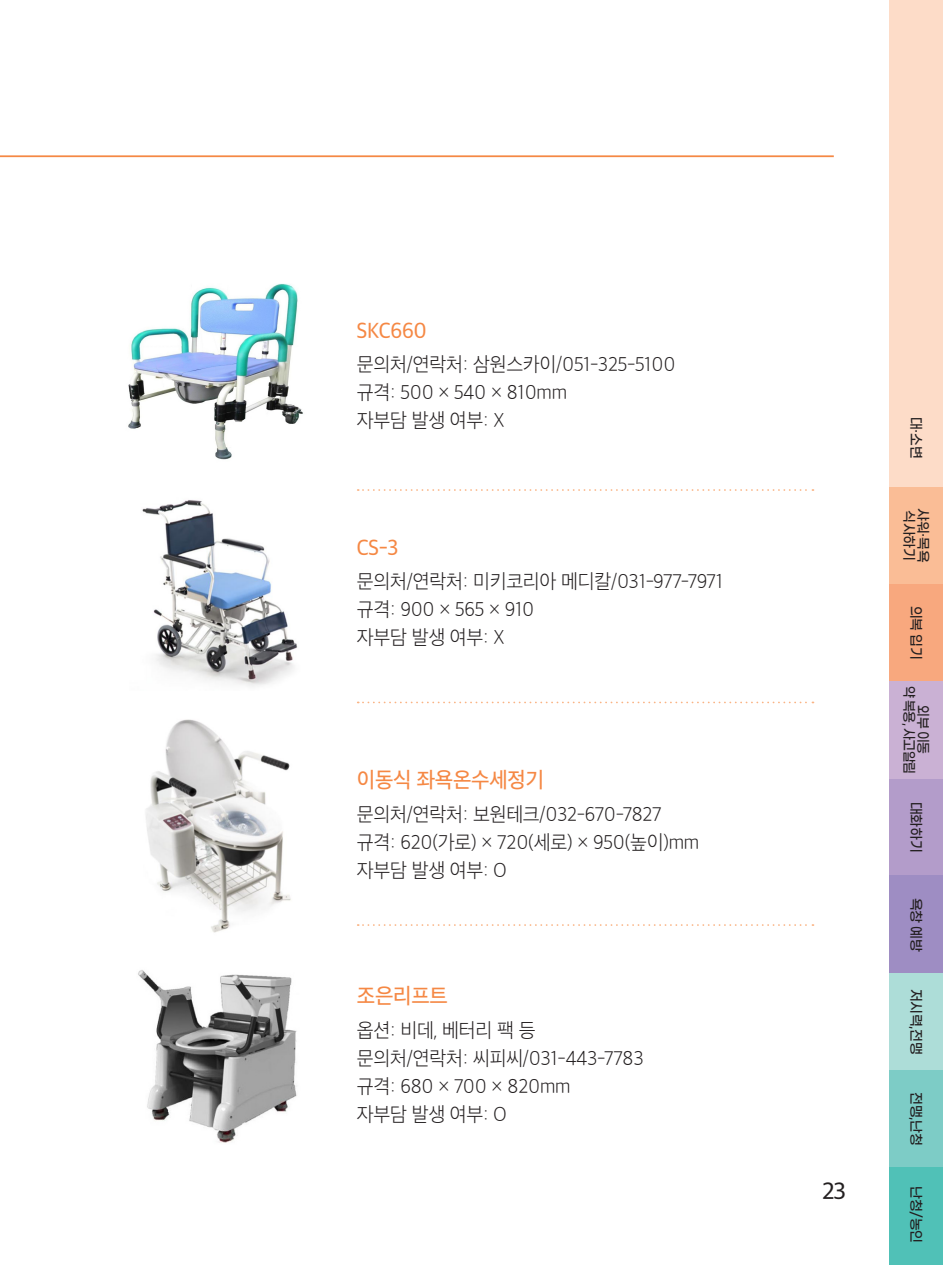
<style>
.page{position:relative;width:943px;height:1265px;background:#fff}
.page>*{position:absolute;margin:0;border:0;box-sizing:border-box;transform-origin:0 0}
.t1{font:22.75px "SD Gothic Neoa e Md";color:#231f20}
.제품명{font:21px "SD Gothic Neoa e Md";letter-spacing:-.01em;color:#f58844;scale:.95 1}
.내용{font:19.25px "SD Gothic Neoa b Ult Lt";letter-spacing:-.01em;color:#231f20;scale:.95 1}
.t2{font:500 14px "Gmarket Sans";letter-spacing:-.02em;color:#231f20;scale:.95 1}
.t3{font:500 14px/14px "Gmarket Sans";letter-spacing:-.04em;color:#231f20;text-align:center;scale:.88 1}
</style>
<div class="page">
<div style="left:889px;top:584px;width:54px;height:97px;background:#f8a87e"></div>
<div style="left:889px;top:778px;width:54px;height:98px;background:#b39cca"></div>
<div style="left:889px;top:876px;width:54px;height:97px;background:#9e8dc3"></div>
<div style="left:889px;top:973px;width:54px;height:97px;background:#adddd8"></div>
<div style="left:889px;top:1070px;width:54px;height:98px;background:#7dccc6"></div>
<div style="left:889px;top:1168px;width:54px;height:97px;background:#50c1b7"></div>
<div style="left:889px;top:681px;width:54px;height:97px;background:#cab1d4"></div>
<div style="left:889px;top:487px;width:54px;height:97px;background:#fabd96"></div>
<div style="left:889px;top:0;width:54px;height:487px;background:#fddcc8"></div>
<img style="left:128px;top:283px;width:175px;height:177px">
<img style="left:146px;top:719px;width:145px;height:214px">
<img style="left:142px;top:500px;width:156px;height:187px">
<img style="left:138px;top:970px;width:159px;height:173px">
<svg style="left:358px;top:489px;width:455px;height:2px"></svg>
<svg style="left:358px;top:702px;width:455px;height:1px"></svg>
<svg style="left:358px;top:924px;width:455px;height:2px"></svg>
<hr style="left:0;top:155px;width:833px;height:2px;background:#f58844">
<p class="제품명" style="left:357px;top:320px;width:75px">SKC660</p>
<p class="내용" style="left:357px;top:355px;width:337px">문의처/연락처: 삼원스카이/051-325-5100</p>
<p class="내용" style="left:357px;top:383px;width:223px">규격: 500 × 540 × 810mm</p>
<p class="내용" style="left:357px;top:411px;width:157px">자부담 발생 여부: X</p>
<p class="제품명" style="left:357px;top:537px;width:45px">CS-3</p>
<p class="내용" style="left:357px;top:572px;width:387px">문의처/연락처: 미키코리아 메디칼/031-977-7971</p>
<p class="내용" style="left:357px;top:600px;width:188px">규격: 900 × 565 × 910</p>
<p class="내용" style="left:357px;top:628px;width:157px">자부담 발생 여부: X</p>
<p class="제품명" style="left:357px;top:769px;width:198px">이동식 좌욕온수세정기</p>
<p class="내용" style="left:357px;top:804px;width:322px">문의처/연락처: 보원테크/032-670-7827</p>
<p class="내용" style="left:357px;top:832px;width:362px">규격: 620(가로) × 720(세로) × 950(높이)mm</p>
<p class="내용" style="left:357px;top:860px;width:159px">자부담 발생 여부: O</p>
<p class="제품명" style="left:357px;top:985px;width:97px">조은리프트</p>
<p class="내용" style="left:357px;top:1020px;width:189px">옵션: 비데, 베터리 팩 등</p>
<p class="내용" style="left:357px;top:1048px;width:303px">문의처/연락처: 씨피씨/031-443-7783</p>
<p class="내용" style="left:357px;top:1076px;width:226px">규격: 680 × 700 × 820mm</p>
<p class="내용" style="left:357px;top:1104px;width:159px">자부담 발생 여부: O</p>
<p class="t1" style="left:822px;top:1179px;width:26px">23</p>
<p class="t2" style="left:923px;top:417px;width:46px;rotate:90deg">대·소변</p>
<p class="t2" style="left:916px;top:510px;width:55px;rotate:90deg">식사하기</p>
<p class="t2" style="left:930px;top:508px;width:59px;rotate:90deg">샤워·목욕</p>
<p class="t2" style="left:923px;top:606px;width:58px;rotate:90deg">의복 입기</p>
<p class="t3" style="left:929px;top:686px;width:102px;rotate:90deg">외부 이동<br>약 복용, 사고알림</p>
<p class="t2" style="left:923px;top:802px;width:55px;rotate:90deg">대화하기</p>
<p class="t2" style="left:923px;top:897px;width:58px;rotate:90deg">욕창 예방</p>
<p class="t2" style="left:923px;top:989px;width:71px;rotate:90deg">저시력,전맹</p>
<p class="t2" style="left:923px;top:1092px;width:58px;rotate:90deg">전맹,난청</p>
<p class="t2" style="left:923px;top:1186px;width:62px;rotate:90deg">난청/농인</p>
</div>
